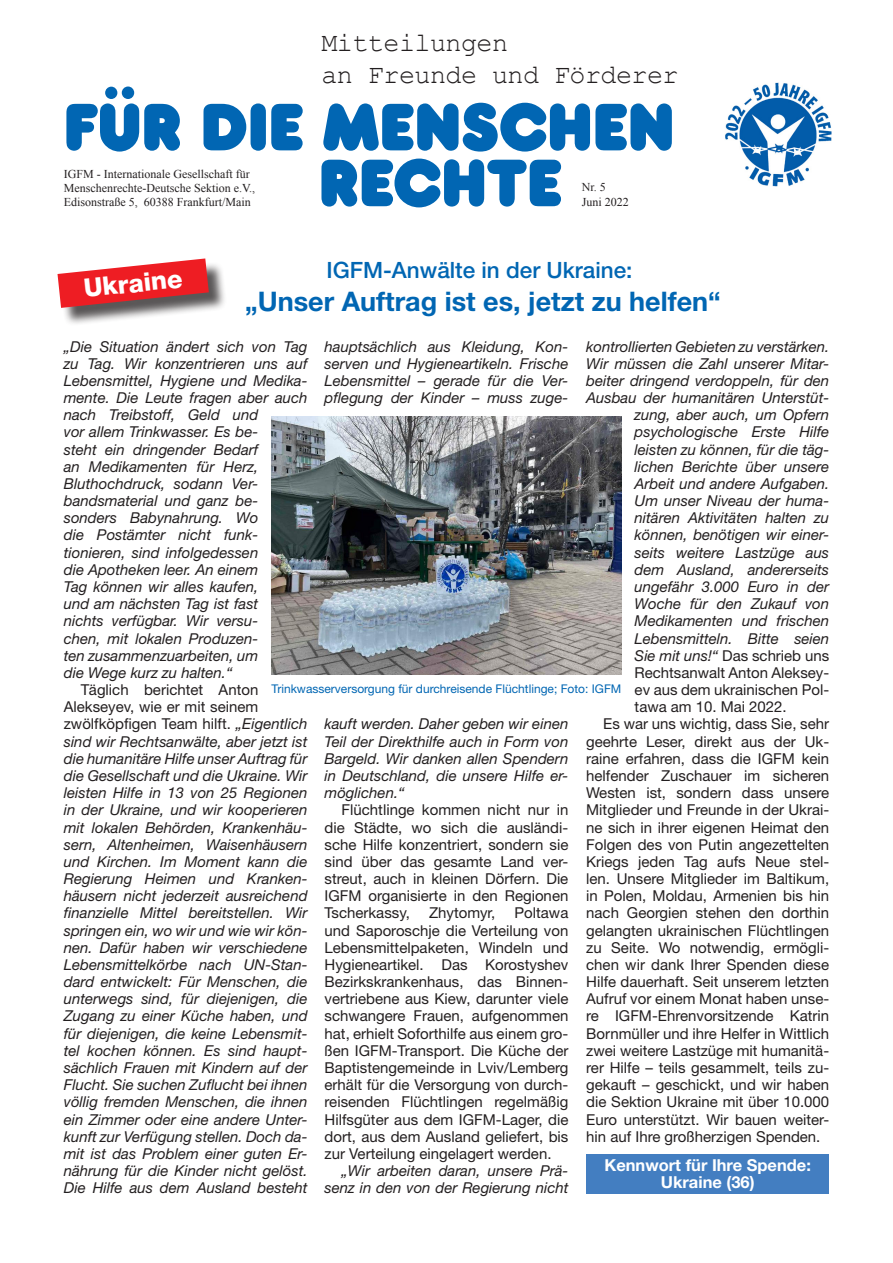
<style>
.page{position:relative;width:893px;height:1263px;background:#fff}
.page>*{position:absolute;margin:0;border:0;box-sizing:border-box;transform-origin:0 0}
.t1{font:69.75px "Frankfurter Plain";letter-spacing:-.025em;color:#0166b3}
.t2{font:700 27px "Helvetica Neue LT Std";color:#0166b3}
.t3{font:26.7px "Courier New";letter-spacing:-.02em;color:#231f20}
.Rubrik{font:800 25.5px "Helvetica Neue LT Std";color:#fff}
.t4{font:500 22.5px "Helvetica Neue LT Std";color:#0166b3}
.Kennwort{font:700 16.5px/16.5px "Helvetica Neue LT Std";color:#fff;text-align:center}
.Text{font:italic 15px/17.1px "Helvetica Neue LT Std";color:#231f20;text-align:justify}
.Text-2{font:15px/17.1px "Helvetica Neue LT Std";color:#231f20;text-align:justify}
.t5{font:12px/14.4px "Times New Roman";color:#231f20}
.t6{font:12px "Helvetica Neue LT Std";color:#0166b3}
.s1{font-style:normal}
.s2{font-style:italic}
</style>
<div class="page">
<img style="left:725px;top:82px;width:107px;height:105px">
<div style="left:60px;top:261px;width:167px;height:65px;background:#231f20;opacity:.75"></div>
<svg style="left:58px;top:258px;width:151px;height:50px"></svg>
<div style="left:586px;top:1154px;width:243px;height:39px;background:#437ec1"></div>
<img style="left:271px;top:417px;width:351px;height:257px">
<p class="t3" style="left:321px;top:26px;width:188px">Mitteilungen</p>
<p class="t3" style="left:321px;top:58px;width:359px">an Freunde und Förderer</p>
<p class="t1" style="left:64px;top:85px;width:613px">FÜR DIE MENSCHEN</p>
<p class="t1" style="left:318px;top:141px;width:246px">RECHTE</p>
<p class="t5" style="left:64px;top:166px;width:193px">IGFM - Internationale Gesellschaft für<br>Menschenrechte-Deutsche Sektion e.V.,</p>
<p class="t5" style="left:64px;top:195px;width:189px">Edisonstraße 5, 60388 Frankfurt/Main</p>
<p class="t5" style="left:582px;top:180px;width:26px">Nr. 5</p>
<p class="t5" style="left:582px;top:194px;width:49px">Juni 2022</p>
<p class="Rubrik" style="left:82px;top:273px;width:101px;rotate:-6deg">Ukraine</p>
<p class="t4" style="left:326px;top:257px;width:307px">IGFM-Anwälte in der Ukraine:</p>
<p class="t2" style="left:245px;top:285px;width:477px">„Unser Auftrag ist es, jetzt zu helfen“</p>
<p class="Text" style="left:64px;top:337px;width:245px;text-align:left">„Die Situation ändert sich von Tag zu Tag. Wir konzentrieren uns auf<br>Lebensmittel, Hygiene und Medika&shy;mente. Die Leute fragen aber auch nach Treibstoff, Geld und<br>vor allem Trinkwasser. Es be-<br>steht ein dringender Bedarf<br>an Medikamenten für Herz,<br>Bluthochdruck, sodann Ver&shy;bandsmaterial und ganz be&shy;sonders Babynahrung. Wo<br>die Postämter nicht funk&shy;tionieren, sind infolgedessen<br>die Apotheken leer. An einem<br>Tag können wir alles kaufen,<br>und am nächsten Tag ist fast<br>nichts verfügbar. Wir versu-<br>chen, mit lokalen Produzen-<br>ten zusammenzuarbeiten, um<br>die Wege kurz zu halten.“</p>
<p class="Text" style="left:64px;top:681px;width:245px;text-align:left;text-indent:17px"><span class="s1">Täglich berichtet Anton Alekseyev, wie er mit seinem zwölfköpfigen Team hilft.</span> „Eigentlich sind wir Rechtsanwälte, aber jetzt ist die humanitäre Hilfe unser Auftrag für die Gesellschaft und die Ukraine. Wir leisten Hilfe in 13 von 25 Regionen in der Ukraine, und wir kooperieren mit lokalen Behörden, Krankenhäu&shy;sern, Altenheimen, Waisenhäusern und Kirchen. Im Moment kann die Regierung Heimen und Kranken&shy;häusern nicht jederzeit ausreichend finanzielle Mittel bereitstellen. Wir springen ein, wo wir und wie wir kön&shy;nen. Dafür haben wir verschiedene Lebensmittelkörbe nach UN-Stan&shy;dard entwickelt: Für Menschen, die unterwegs sind, für diejenigen, die Zugang zu einer Küche haben, und für diejenigen, die keine Lebensmit&shy;tel kochen können. Es sind haupt&shy;sächlich Frauen mit Kindern auf der Flucht. Sie suchen Zuflucht bei ihnen völlig fremden Menschen, die ihnen ein Zimmer oder eine andere Unter&shy;kunft zur Verfügung stellen. Doch da&shy;mit ist das Problem einer guten Er&shy;nährung für die Kinder nicht gelöst.<br>Die Hilfe aus dem Ausland besteht</p>
<p class="Text" style="left:586px;top:337px;width:244px">kontrollierten Gebieten zu verstärken.</p>
<p class="Text" style="left:586px;top:355px;width:244px">Wir müssen die Zahl unserer Mitar-</p>
<p class="Text" style="left:586px;top:372px;width:244px">beiter dringend verdoppeln, für den</p>
<p class="Text" style="left:586px;top:389px;width:244px">Ausbau der humanitären Unterstüt-</p>
<p class="Text" style="left:635px;top:406px;width:196px">zung, aber auch, um Opfern</p>
<p class="Text" style="left:635px;top:423px;width:196px">psychologische Erste Hilfe</p>
<p class="Text" style="left:635px;top:440px;width:196px">leisten zu können, für die täg-</p>
<p class="Text" style="left:635px;top:458px;width:196px">lichen Berichte über unsere</p>
<p class="Text" style="left:635px;top:475px;width:196px">Arbeit und andere Aufgaben.</p>
<p class="Text" style="left:635px;top:492px;width:196px">Um unser Niveau der huma-</p>
<p class="Text" style="left:635px;top:509px;width:196px">nitären Aktivitäten halten zu</p>
<p class="Text" style="left:635px;top:526px;width:196px">können, benötigen wir einer-</p>
<p class="Text" style="left:635px;top:543px;width:196px">seits weitere Lastzüge aus</p>
<p class="Text" style="left:635px;top:561px;width:196px">dem Ausland, andererseits</p>
<p class="Text" style="left:635px;top:578px;width:196px">ungefähr 3.000 Euro in der</p>
<p class="Text" style="left:635px;top:595px;width:196px">Woche für den Zukauf von</p>
<p class="Text" style="left:635px;top:612px;width:196px">Medikamenten und frischen</p>
<p class="Text" style="left:635px;top:629px;width:196px">Lebensmitteln. Bitte seien</p>
<p class="Text-2" style="left:635px;top:647px;width:196px"><span class="s2">Sie mit uns!“</span> Das schrieb uns</p>
<p class="Text-2" style="left:635px;top:664px;width:196px">Rechtsanwalt Anton Aleksey-</p>
<p class="Text-2" style="left:635px;top:681px;width:196px">ev aus dem ukrainischen Pol-</p>
<p class="Text-2" style="left:635px;top:698px;width:153px">tawa am 10. Mai 2022.</p>
<p class="Text-2" style="left:586px;top:715px;width:244px;text-indent:17px">Es war uns wichtig, dass Sie, sehr geehrte Leser, direkt aus der Uk&shy;raine erfahren, dass die IGFM kein helfender Zuschauer im sicheren Westen ist, sondern dass unsere Mitglieder und Freunde in der Ukrai&shy;ne sich in ihrer eigenen Heimat den Folgen des von Putin angezettelten Kriegs jeden Tag aufs Neue stel&shy;len. Unsere Mitglieder im Baltikum, in Polen, Moldau, Armenien bis hin nach Georgien stehen den dorthin gelangten ukrainischen Flüchtlingen zu Seite. Wo notwendig, ermögli&shy;chen wir dank Ihrer Spenden diese Hilfe dauerhaft. Seit unserem letzten Aufruf vor einem Monat haben unse&shy;re IGFM-Ehrenvorsitzende Katrin Bornmüller und ihre Helfer in Wittlich zwei weitere Lastzüge mit humanitä&shy;rer Hilfe – teils gesammelt, teils zu&shy;gekauft – geschickt, und wir haben die Sektion Ukraine mit über 10.000<br>Euro unterstützt. Wir bauen weiter&shy;hin auf Ihre großherzigen Spenden.</p>
<p class="Text" style="left:325px;top:337px;width:245px">hauptsächlich aus Kleidung, Kon&shy;serven und Hygieneartikeln. Frische Lebensmittel – gerade für die Ver&shy;pflegung der Kinder – muss zuge-</p>
<p class="t6" style="left:272px;top:681px;width:351px">Trinkwasserversorgung für durchreisende Flüchtlinge; Foto: IGFM</p>
<p class="Text" style="left:325px;top:715px;width:245px">kauft werden. Daher geben wir einen Teil der Direkthilfe auch in Form von Bargeld. Wir danken allen Spendern in Deutschland, die unsere Hilfe er&shy;möglichen.“</p>
<p class="Text-2" style="left:325px;top:801px;width:245px;text-indent:17px">Flüchtlinge kommen nicht nur in die Städte, wo sich die ausländi&shy;sche Hilfe konzentriert, sondern sie sind über das gesamte Land ver&shy;streut, auch in kleinen Dörfern. Die IGFM organisierte in den Regionen Tscherkassy,</p>
<p class="Text-2" style="left:325px;top:904px;width:245px;text-indent:190px">Poltawa und Saporoschje die Verteilung von Lebensmittelpaketen, Windeln und Hygieneartikel. Das Korostyshev Bezirkskrankenhaus, das Binnen&shy;vertriebene aus Kiew, darunter viele schwangere Frauen, aufgenommen hat, erhielt Soforthilfe aus einem gro&shy;ßen IGFM-Transport. Die Küche der Baptistengemeinde in Lviv/Lemberg erhält für die Versorgung von durch&shy;reisenden Flüchtlingen regelmäßig Hilfsgüter aus dem IGFM-Lager, die dort, aus dem Ausland geliefert, bis zur Verteilung eingelagert werden.</p>
<p class="Text" style="left:325px;top:1162px;width:245px;text-align:right">„Wir arbeiten daran, unsere Prä&shy;senz in den von der Regierung nicht</p>
<p class="Text-2" style="left:429px;top:904px;width:68px">Zhytomyr,</p>
<p class="Kennwort" style="left:604px;top:1157px;width:208px">Kennwort für Ihre Spende:<br>Ukraine (36)</p>
</div>
